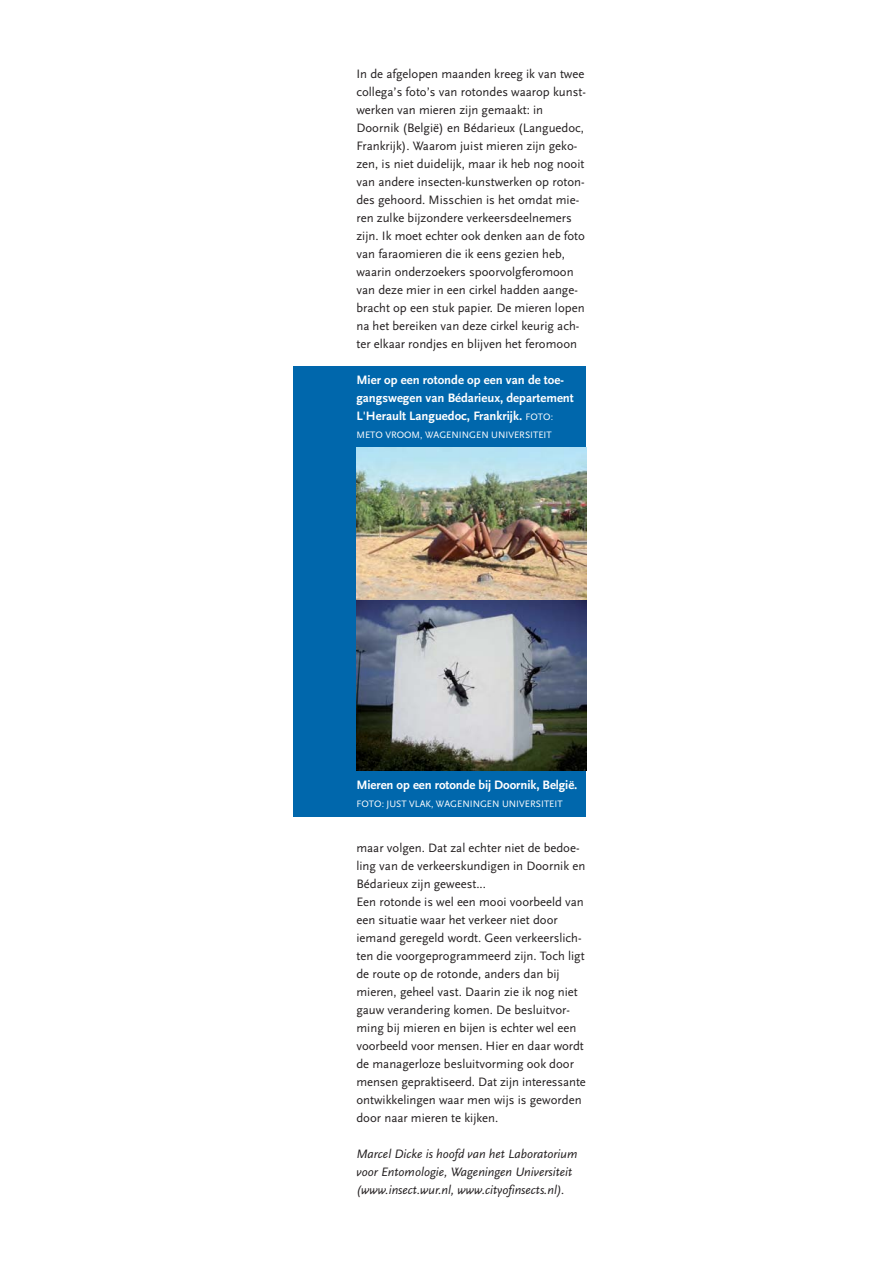
<style>
.page{position:relative;width:893px;height:1263px;background:#fff}
.page>*{position:absolute;margin:0;border:0;box-sizing:border-box;transform-origin:0 0}
.t1{font:12.75px/18px "Scala Sans";color:#231f20}
.t2{font:700 12.75px/18px "Scala Sans";color:#fff}
.t3{font:italic 12.75px/18px "Scala Sans";color:#231f20}
.t4{font:9.75px "Scala Sans";color:#fff}
.s1{font-weight:400;font-size:9.75px}
</style>
<div class="page">
<div style="left:293px;top:366px;width:293px;height:450px;background:#0067ac"></div>
<img style="left:356px;top:447px;width:230px;height:153px">
<svg style="left:356px;top:600px;width:230px;height:171px;background:#7b818a"></svg>
<p class="t1" style="left:356px;top:66px;width:231px">In de afgelopen maanden kreeg ik van twee collega’s foto’s van rotondes waarop kunst&shy;werken van mieren zijn gemaakt: in Doornik (België) en Bédarieux (Languedoc, Frankrijk). Waarom juist mieren zijn geko&shy;zen, is niet duidelijk, maar ik heb nog nooit van andere insecten-kunstwerken op roton&shy;des gehoord. Misschien is het omdat mie&shy;ren zulke bijzondere verkeersdeelnemers zijn. Ik moet echter ook denken aan de foto van faraomieren die ik eens gezien heb, waarin onderzoekers spoorvolgferomoon van deze mier in een cirkel hadden aange&shy;bracht op een stuk papier. De mieren lopen na het bereiken van deze cirkel keurig ach&shy;ter elkaar rondjes en blijven het feromoon</p>
<p class="t2" style="left:356px;top:372px;width:219px">Mier op een rotonde op een van de toe&shy;gangswegen van Bédarieux, departement<br>L'Herault Languedoc, Frankrijk. <span class="s1">FOTO:</span></p>
<p class="t4" style="left:356px;top:430px;width:197px">METO VROOM, WAGENINGEN UNIVERSITEIT</p>
<p class="t2" style="left:356px;top:777px;width:222px">Mieren op een rotonde bij Doornik, België.</p>
<p class="t4" style="left:356px;top:799px;width:208px">FOTO: JUST VLAK, WAGENINGEN UNIVERSITEIT</p>
<p class="t1" style="left:356px;top:840px;width:231px">maar volgen. Dat zal echter niet de bedoe&shy;ling van de verkeerskundigen in Doornik en Bédarieux zijn geweest...<br>Een rotonde is wel een mooi voorbeeld van een situatie waar het verkeer niet door iemand geregeld wordt. Geen verkeerslich&shy;ten die voorgeprogrammeerd zijn. Toch ligt de route op de rotonde, anders dan bij mieren, geheel vast. Daarin zie ik nog niet gauw verandering komen. De besluitvor&shy;ming bij mieren en bijen is echter wel een voorbeeld voor mensen. Hier en daar wordt de managerloze besluitvorming ook door mensen gepraktiseerd. Dat zijn interessante ontwikkelingen waar men wijs is geworden door naar mieren te kijken.</p>
<p class="t3" style="left:356px;top:1146px;width:222px">Marcel Dicke is hoofd van het Laboratorium voor Entomologie, Wageningen Universiteit (www.insect.wur.nl, www.cityofinsects.nl).</p>
</div>
